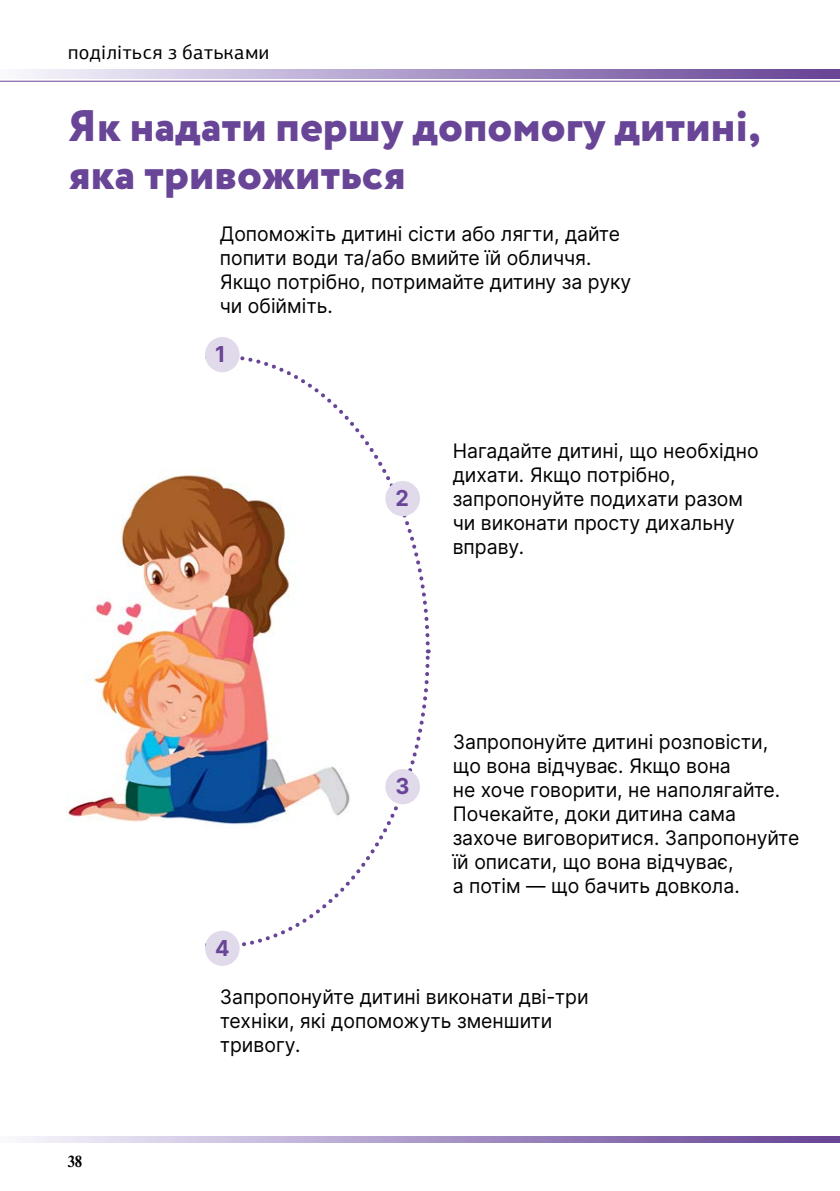
<style>
.page{position:relative;width:840px;height:1191px;background:#fff}
.page>*{position:absolute;margin:0;border:0;box-sizing:border-box;transform-origin:0 0}
.t1{font:800 44px/48px "Circe";color:#684596}
.t2{font:700 22px "Inter";color:#684596}
.t3{font:20px/24px "Inter";color:#000}
.t4{font:20px "PF Agora Sans Pro";letter-spacing:.025em;color:#000}
.t5{font:700 16px "Newton C";color:#000;scale:.9 1}
</style>
<div class="page">
<svg style="left:236px;top:651px;width:195px;height:299px"></svg>
<svg style="left:226px;top:352px;width:204px;height:294px"></svg>
<div style="left:205px;top:337px;width:34px;height:35px;background:#e1daea;border-radius:50%"></div>
<div style="left:385px;top:481px;width:35px;height:35px;background:#e1daea;border-radius:50%"></div>
<div style="left:385px;top:769px;width:35px;height:35px;background:#e1daea;border-radius:50%"></div>
<div style="left:205px;top:930px;width:34px;height:36px;background:#e1daea;border-radius:50%"></div>
<img style="left:66px;top:468px;width:289px;height:360px">
<svg style="left:23px;top:1137px;width:816px;height:6px;background:#ab99c8"></svg>
<svg style="left:23px;top:70px;width:816px;height:8px;background:#ab99c8"></svg>
<hr style="left:0;top:81px;width:839px;height:1px;background:#684596">
<p class="t4" style="left:68px;top:40px;width:202px">поділіться з батьками</p>
<h1 class="t1" style="left:68px;top:104px;width:693px">Як надати першу допомогу дитині, яка тривожиться</h1>
<p class="t3" style="left:220px;top:221px;width:413px">Допоможіть дитині сісти або лягти, дайте попити води та/або вмийте їй обличчя.<br>Якщо потрібно, потримайте дитину за руку чи обійміть.</p>
<p class="t2" style="left:215px;top:337px;width:12px">1</p>
<p class="t2" style="left:215px;top:931px;width:16px">4</p>
<p class="t2" style="left:395px;top:481px;width:15px">2</p>
<p class="t3" style="left:452px;top:438px;width:307px">Нагадайте дитині, що необхідно дихати. Якщо потрібно, запропонуйте подихати разом чи виконати просту дихальну вправу.</p>
<p class="t2" style="left:395px;top:769px;width:16px">3</p>
<p class="t3" style="left:452px;top:729px;width:348px">Запропонуйте дитині розповісти, що вона відчуває. Якщо вона<br>не хоче говорити, не наполягайте.<br>Почекайте, доки дитина сама захоче виговоритися. Запропонуйте їй описати, що вона відчуває,<br>а потім — що бачить довкола.</p>
<p class="t5" style="left:67px;top:1152px;width:18px">38</p>
<p class="t3" style="left:220px;top:984px;width:370px">Запропонуйте дитині виконати дві-три техніки, які допоможуть зменшити тривогу.</p>
</div>
